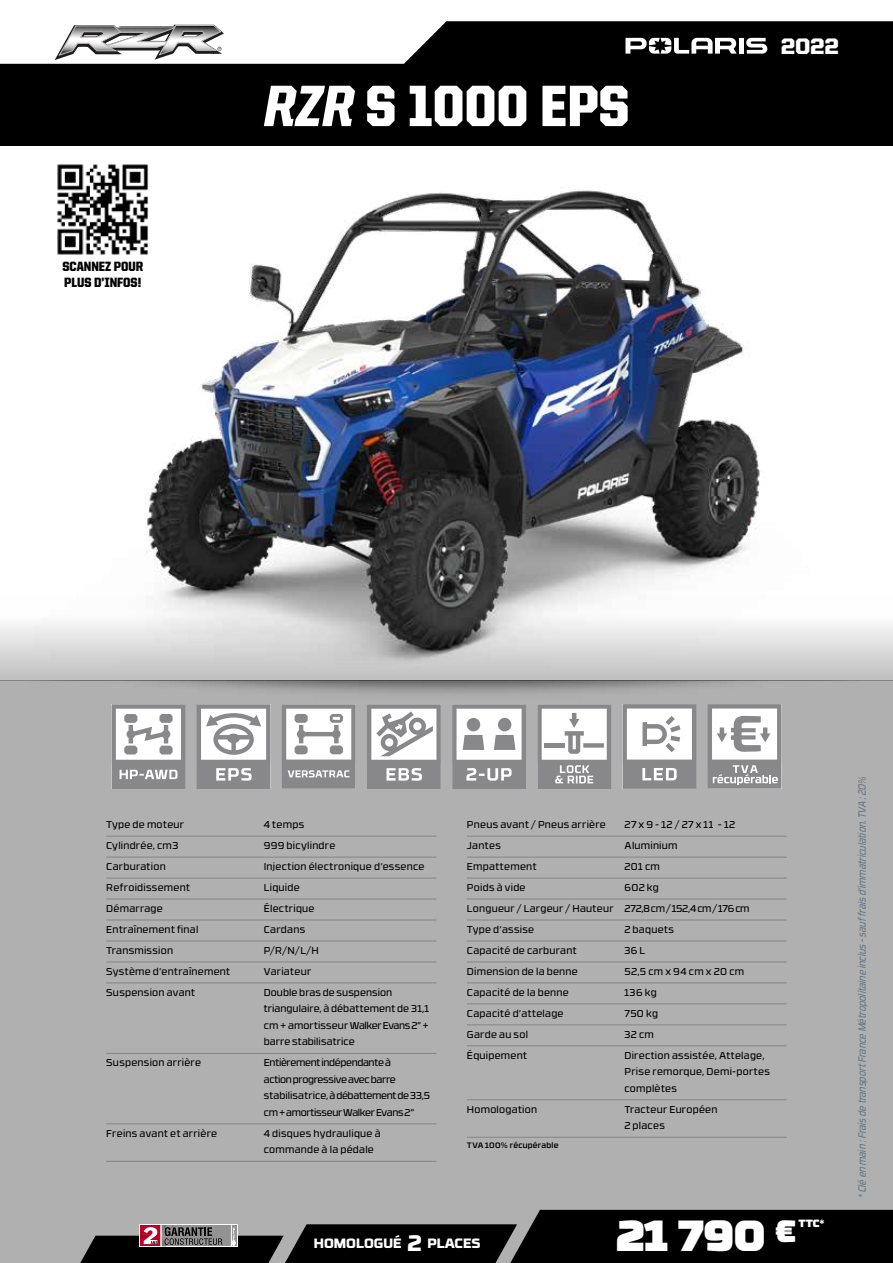
<style>
.page{position:relative;width:893px;height:1263px;background:#fff}
.page>*{position:absolute;margin:0;border:0;box-sizing:border-box;transform-origin:0 0}
.t1{font:900 58.5px "United Sans Semi Cond";color:#fff}
.t2{font:900 43.5px "RB No 3.1";color:#fff}
.t3{font:900 22.5px "United Sans Reg";color:#fff}
.t4{font:900 13.5px/16.2px "United Sans Semi Cond";color:#000}
.t5{font:800 13.5px "RB No 3.1";color:#fff}
.t6{font:italic 10.5px "RB No 3.1";letter-spacing:-.01em;color:#677582;scale:.83 1}
.t7{font:900 10.5px "RB No 3.1";color:#fff}
.t8{font:9.9px/16.5px "RB No 3.1";letter-spacing:.025em;color:#000}
.t9{font:9.9px/16.5px "RB No 3.1";letter-spacing:-.03em;color:#000}
.t10{font:9.9px/16.5px "RB No 3.1";letter-spacing:.005em;color:#000}
.t11{font:500 7.8px "RB No 3.1";letter-spacing:.03em;color:#000}
.s1{font-family:"United Italic Semi Cond"}
.s2{font-size:22.5px}
</style>
<div class="page">
<div style="left:0;top:680px;width:893px;height:583px;background:#b0b0b0"></div>
<div style="left:0;top:0;width:893px;height:146px;background:#000"></div>
<svg style="left:0;top:0;width:893px;height:64px;fill:#fff"></svg>
<svg style="left:80px;top:1210px;width:813px;height:53px"></svg>
<div style="left:739px;top:38px;width:5px;height:16px;background:#fff"></div>
<svg style="left:746px;top:38px;width:21px;height:16px"></svg>
<svg style="left:625px;top:38px;width:112px;height:16px"></svg>
<img style="left:0;top:680px;width:893px;height:88px">
<div style="left:0;top:595px;width:893px;height:85px;background:#c0c0c0"></div>
<svg style="left:54px;top:24px;width:171px;height:37px;background:#bab9ba"></svg>
<hr style="left:106px;top:836px;width:330px;height:1px;background:#858585">
<hr style="left:106px;top:857px;width:330px;height:1px;background:#858585">
<hr style="left:106px;top:878px;width:330px;height:1px;background:#858585">
<hr style="left:106px;top:899px;width:330px;height:1px;background:#858585">
<hr style="left:106px;top:920px;width:330px;height:1px;background:#858585">
<hr style="left:106px;top:940px;width:330px;height:1px;background:#858585">
<hr style="left:106px;top:961px;width:330px;height:1px;background:#858585">
<hr style="left:106px;top:982px;width:330px;height:1px;background:#858585">
<hr style="left:106px;top:1053px;width:330px;height:1px;background:#858585">
<hr style="left:106px;top:1123px;width:330px;height:1px;background:#858585">
<hr style="left:106px;top:1161px;width:330px;height:1px;background:#858585">
<hr style="left:467px;top:836px;width:320px;height:1px;background:#858585">
<hr style="left:467px;top:857px;width:320px;height:1px;background:#858585">
<hr style="left:467px;top:878px;width:320px;height:1px;background:#858585">
<hr style="left:467px;top:899px;width:320px;height:1px;background:#858585">
<hr style="left:467px;top:920px;width:320px;height:1px;background:#858585">
<hr style="left:467px;top:940px;width:320px;height:1px;background:#858585">
<hr style="left:467px;top:961px;width:320px;height:1px;background:#858585">
<hr style="left:467px;top:982px;width:320px;height:1px;background:#858585">
<hr style="left:467px;top:1003px;width:320px;height:1px;background:#858585">
<hr style="left:467px;top:1024px;width:320px;height:1px;background:#858585">
<hr style="left:467px;top:1045px;width:320px;height:1px;background:#858585">
<hr style="left:467px;top:1099px;width:320px;height:1px;background:#858585">
<hr style="left:467px;top:1137px;width:320px;height:1px;background:#858585">
<svg style="left:111px;top:704px;width:74px;height:85px;background:#bdbdbf"></svg>
<svg style="left:197px;top:704px;width:74px;height:85px;background:#bababb"></svg>
<svg style="left:282px;top:704px;width:74px;height:85px;background:#bebebf"></svg>
<svg style="left:367px;top:704px;width:74px;height:85px;background:#b9b9bb"></svg>
<svg style="left:452px;top:704px;width:74px;height:85px;background:#bbbbbd"></svg>
<svg style="left:622px;top:704px;width:74px;height:85px;background:#c3c3c4"></svg>
<svg style="left:537px;top:704px;width:74px;height:85px;background:#c2c2c4"></svg>
<svg style="left:708px;top:704px;width:73px;height:84px;background:#bfbfc1"></svg>
<img style="left:0;top:190px;width:893px;height:477px">
<img style="left:55px;top:164px;width:96px;height:95px">
<h3 class="t4" style="left:62px;top:258px;width:82px">SCANNEZ POUR<br>PLUS D’INFOS!</h3>
<h1 class="t1" style="left:264px;top:74px;width:367px"><span class="s1">RZR</span> S 1000 EPS</h1>
<h3 class="t3" style="left:781px;top:34px;width:60px">2022</h3>
<p class="t8" style="left:106px;top:816px;width:79px">Type de moteur</p>
<p class="t8" style="left:264px;top:816px;width:42px">4 temps</p>
<p class="t8" style="left:106px;top:837px;width:74px">Cylindrée, cm3</p>
<p class="t8" style="left:264px;top:837px;width:73px">999 bicylindre</p>
<p class="t8" style="left:106px;top:858px;width:61px">Carburation</p>
<p class="t8" style="left:264px;top:858px;width:162px">Injection électronique d’essence</p>
<p class="t8" style="left:106px;top:878px;width:85px">Refroidissement</p>
<p class="t8" style="left:264px;top:878px;width:37px">Liquide</p>
<p class="t8" style="left:106px;top:899px;width:58px">Démarrage</p>
<p class="t8" style="left:264px;top:899px;width:52px">Électrique</p>
<p class="t8" style="left:106px;top:920px;width:94px">Entraînement final</p>
<p class="t8" style="left:264px;top:920px;width:43px">Cardans</p>
<p class="t8" style="left:106px;top:941px;width:68px">Transmission</p>
<p class="t8" style="left:264px;top:941px;width:57px">P/R/N/L/H</p>
<p class="t8" style="left:106px;top:962px;width:125px">Système d’entraînement</p>
<p class="t8" style="left:264px;top:962px;width:49px">Variateur</p>
<p class="t8" style="left:106px;top:983px;width:90px">Suspension avant</p>
<p class="t10" style="left:264px;top:983px;width:167px">Double bras de suspension triangulaire, à débattement de 31,1 cm + amortisseur Walker Evans 2” + barre stabilisatrice</p>
<p class="t8" style="left:106px;top:1054px;width:96px">Suspension arrière</p>
<p class="t9" style="left:264px;top:1054px;width:168px">Entièrement indépendante à<br>action progressive avec barre stabilisatrice, à débattement de 33,5 cm + amortisseur Walker Evans 2”</p>
<p class="t8" style="left:106px;top:1124px;width:112px">Freins avant et arrière</p>
<p class="t8" style="left:264px;top:1124px;width:118px">4 disques hydraulique à commande à la pédale</p>
<p class="t8" style="left:467px;top:816px;width:140px">Pneus avant / Pneus arrière</p>
<p class="t8" style="left:624px;top:816px;width:112px">27 x 9 - 12 / 27 x 11 - 12</p>
<p class="t8" style="left:467px;top:837px;width:35px">Jantes</p>
<p class="t8" style="left:624px;top:837px;width:55px">Aluminium</p>
<p class="t8" style="left:467px;top:858px;width:71px">Empattement</p>
<p class="t8" style="left:624px;top:858px;width:37px">201 cm</p>
<p class="t8" style="left:467px;top:878px;width:60px">Poids à vide</p>
<p class="t8" style="left:467px;top:876px;width:284px;line-height:21px;text-indent:157px">602 kg<br>Longueur / Largeur / Hauteur 272,8 cm / 152,4 cm / 176 cm<br>Type d’assise</p>
<p class="t8" style="left:624px;top:920px;width:51px">2 baquets</p>
<p class="t8" style="left:467px;top:941px;width:111px">Capacité de carburant</p>
<p class="t8" style="left:624px;top:941px;width:22px">36 L</p>
<p class="t8" style="left:467px;top:962px;width:112px">Dimension de la benne</p>
<p class="t8" style="left:624px;top:962px;width:121px">52,5 cm x 94 cm x 20 cm</p>
<p class="t8" style="left:467px;top:983px;width:103px">Capacité de la benne</p>
<p class="t8" style="left:624px;top:983px;width:34px">136 kg</p>
<p class="t8" style="left:467px;top:1004px;width:98px">Capacité d’attelage</p>
<p class="t8" style="left:624px;top:1004px;width:35px">750 kg</p>
<p class="t8" style="left:467px;top:1025px;width:63px">Garde au sol</p>
<p class="t8" style="left:624px;top:1025px;width:31px">32 cm</p>
<p class="t8" style="left:467px;top:1046px;width:62px">Équipement</p>
<p class="t8" style="left:624px;top:1046px;width:147px">Direction assistée, Attelage,<br>Prise remorque, Demi-portes complètes</p>
<p class="t8" style="left:467px;top:1100px;width:72px">Homologation</p>
<p class="t8" style="left:624px;top:1100px;width:95px">Tracteur Européen<br>2 places</p>
<p class="t11" style="left:467px;top:1139px;width:93px">TVA 100% récupérable</p>
<h3 class="t5" style="left:314px;top:1232px;width:168px">HOMOLOGUÉ <span class="s2">2</span> PLACES</h3>
<h2 class="t2" style="left:617px;top:1197px;width:181px">21 790 <sup>€</sup></h2>
<p class="t7" style="left:798px;top:1214px;width:28px">TTC*</p>
<p class="t6" style="left:854px;top:1198px;width:510px;rotate:-90deg">* Clé en main : Frais de transport France Métropolitaine inclus - sauf frais d’immatriculation. TVA : 20%</p>
</div>
